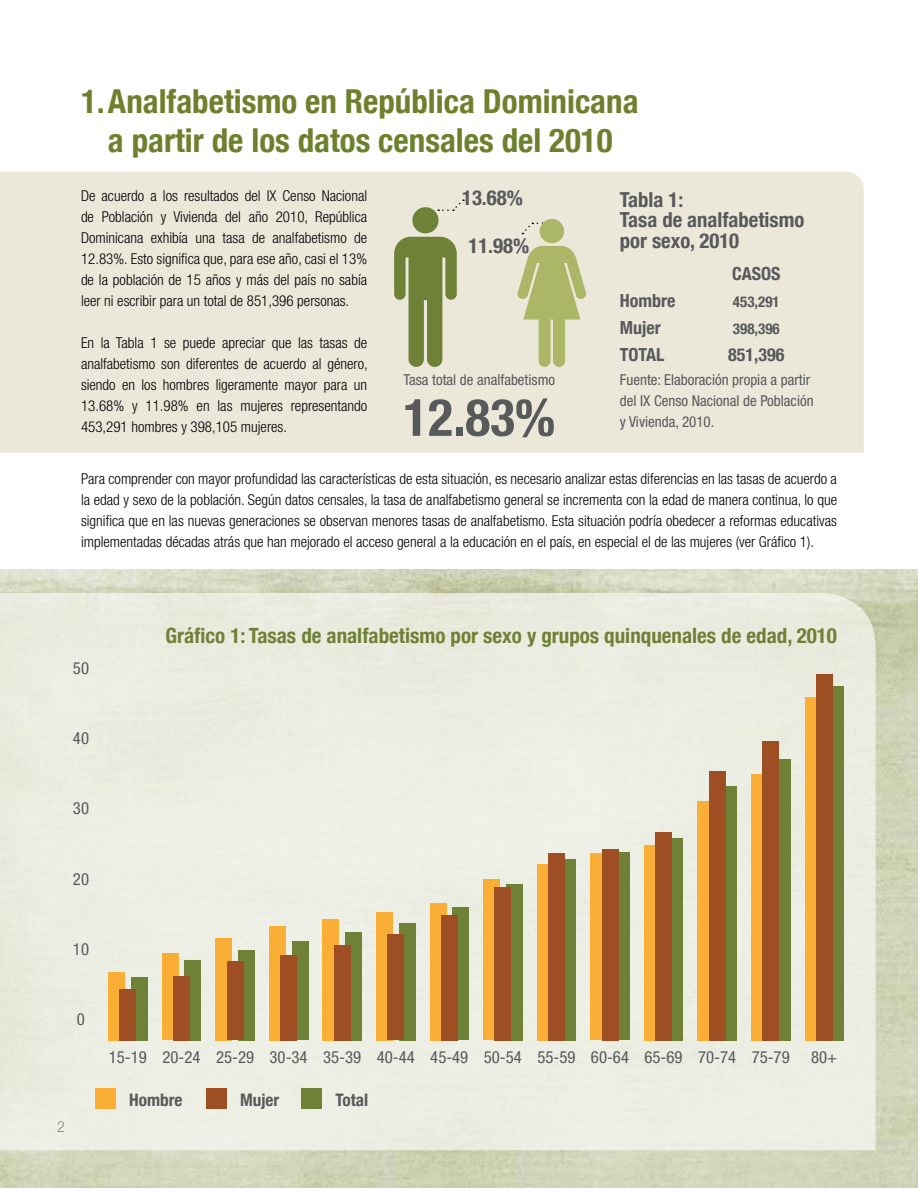
<style>
.page{position:relative;width:918px;height:1188px;background:#fff}
.page>*{position:absolute;margin:0;border:0;box-sizing:border-box;transform-origin:0 0}
.t1{font:700 condensed 51.6px "Helvetica Neue";color:#58595b}
.t2{font:700 condensed 33px/39.6px "Helvetica Neue";color:#6f802d;text-align:center}
.t3{font:700 condensed 21px "Helvetica Neue";color:#6f8136}
.t4{font:700 condensed 20.7px/20.7px "Helvetica Neue";color:#58595b}
.t5{font:700 condensed 18px "Helvetica Neue";color:#58595b}
.t6{font:700 condensed 17.25px "Helvetica Neue";color:#58595b}
.t7{font:condensed 16.8px "Helvetica Neue";color:#58595b}
.t8{font:300 condensed 15px/21px "Helvetica Neue";color:#000;text-align:justify}
.t9{font:condensed 15px/21px "Helvetica Neue";color:#58595b}
.t10{font:700 condensed 15px "Helvetica Neue";color:#58595b}
.t11{font:100 condensed 15px "Helvetica Neue";color:#58595b}
</style>
<div class="page">
<div style="left:0;top:593px;width:876px;height:557px;background:#ecede3"></div>
<div style="left:0;top:172px;width:864px;height:281px;background:#ebe8da"></div>
<div style="left:96px;top:1088px;width:20px;height:20px;background:#fbae36"></div>
<div style="left:206px;top:1088px;width:20px;height:20px;background:#9d4e23"></div>
<div style="left:302px;top:1088px;width:20px;height:20px;background:#6f8136"></div>
<svg style="left:522px;top:222px;width:22px;height:12px"></svg>
<svg style="left:438px;top:199px;width:26px;height:12px"></svg>
<div style="left:412px;top:207px;width:27px;height:26px;background:#6f8136;border-radius:50%"></div>
<svg style="left:394px;top:237px;width:63px;height:130px;background:#96a26a"></svg>
<div style="left:540px;top:219px;width:24px;height:24px;background:#abb766;border-radius:50%"></div>
<svg style="left:517px;top:245px;width:70px;height:122px;background:#c6cb97"></svg>
<div style="left:131px;top:977px;width:16px;height:63px;background:#6f8136"></div>
<div style="left:109px;top:972px;width:16px;height:68px;background:#fbae36"></div>
<div style="left:120px;top:989px;width:16px;height:51px;background:#9d4e23"></div>
<div style="left:185px;top:960px;width:16px;height:80px;background:#6f8136"></div>
<div style="left:162px;top:954px;width:16px;height:86px;background:#fbae36"></div>
<div style="left:173px;top:976px;width:17px;height:64px;background:#9d4e23"></div>
<div style="left:238px;top:950px;width:17px;height:90px;background:#6f8136"></div>
<div style="left:216px;top:938px;width:16px;height:102px;background:#fbae36"></div>
<div style="left:227px;top:962px;width:16px;height:78px;background:#9d4e23"></div>
<div style="left:292px;top:942px;width:16px;height:98px;background:#6f8136"></div>
<div style="left:269px;top:926px;width:16px;height:114px;background:#fbae36"></div>
<div style="left:281px;top:955px;width:16px;height:85px;background:#9d4e23"></div>
<div style="left:345px;top:932px;width:17px;height:108px;background:#6f8136"></div>
<div style="left:323px;top:919px;width:16px;height:121px;background:#fbae36"></div>
<div style="left:334px;top:945px;width:16px;height:95px;background:#9d4e23"></div>
<div style="left:399px;top:923px;width:16px;height:117px;background:#6f8136"></div>
<div style="left:376px;top:912px;width:17px;height:128px;background:#fbae36"></div>
<div style="left:388px;top:935px;width:16px;height:105px;background:#9d4e23"></div>
<div style="left:453px;top:908px;width:16px;height:132px;background:#6f8136"></div>
<div style="left:430px;top:903px;width:16px;height:137px;background:#fbae36"></div>
<div style="left:441px;top:915px;width:16px;height:125px;background:#9d4e23"></div>
<div style="left:506px;top:884px;width:16px;height:156px;background:#6f8136"></div>
<div style="left:484px;top:879px;width:16px;height:161px;background:#fbae36"></div>
<div style="left:495px;top:887px;width:16px;height:153px;background:#9d4e23"></div>
<div style="left:560px;top:859px;width:16px;height:181px;background:#6f8136"></div>
<div style="left:537px;top:864px;width:16px;height:176px;background:#fbae36"></div>
<div style="left:548px;top:853px;width:17px;height:187px;background:#9d4e23"></div>
<div style="left:613px;top:852px;width:17px;height:188px;background:#6f8136"></div>
<div style="left:591px;top:854px;width:16px;height:186px;background:#fbae36"></div>
<div style="left:602px;top:849px;width:16px;height:191px;background:#9d4e23"></div>
<div style="left:667px;top:838px;width:16px;height:202px;background:#6f8136"></div>
<div style="left:644px;top:845px;width:16px;height:195px;background:#fbae36"></div>
<div style="left:656px;top:832px;width:16px;height:208px;background:#9d4e23"></div>
<div style="left:720px;top:786px;width:17px;height:254px;background:#6f8136"></div>
<div style="left:698px;top:801px;width:16px;height:239px;background:#fbae36"></div>
<div style="left:709px;top:771px;width:16px;height:269px;background:#9d4e23"></div>
<div style="left:774px;top:759px;width:16px;height:281px;background:#6f8136"></div>
<div style="left:751px;top:774px;width:17px;height:266px;background:#fbae36"></div>
<div style="left:763px;top:741px;width:16px;height:299px;background:#9d4e23"></div>
<div style="left:828px;top:686px;width:16px;height:354px;background:#6f8136"></div>
<div style="left:805px;top:697px;width:16px;height:343px;background:#fbae36"></div>
<div style="left:816px;top:674px;width:16px;height:366px;background:#9d4e23"></div>
<h2 class="t2" style="left:81px;top:79px;width:559px">1.Analfabetismo en República Dominicana a partir de los datos censales del 2010</h2>
<p class="t8" style="left:81px;top:186px;width:288px">De acuerdo a los resultados del IX Censo Nacional de Población y Vivienda del año 2010, República Dominicana exhibía una tasa de analfabetismo de 12.83%. Esto significa que, para ese año, casi el 13% de la población de 15 años y más del país no sabía leer ni escribir para un total de 851,396 personas.</p>
<p class="t8" style="left:81px;top:333px;width:288px">En la Tabla 1 se puede apreciar que las tasas de analfabetismo son diferentes de acuerdo al género, siendo en los hombres ligeramente mayor para un 13.68% y 11.98% en las mujeres representando 453,291 hombres y 398,105 mujeres.</p>
<h3 class="t4" style="left:462px;top:186px;width:62px">13.68%</h3>
<h3 class="t4" style="left:468px;top:234px;width:62px">11.98%</h3>
<p class="t9" style="left:403px;top:370px;width:153px">Tasa total de analfabetismo</p>
<h1 class="t1" style="left:403px;top:375px;width:153px">12.83%</h1>
<h3 class="t4" style="left:620px;top:188px;width:186px">Tabla 1:<br>Tasa de analfabetismo por sexo, 2010</h3>
<p class="t5" style="left:732px;top:258px;width:50px">CASOS</p>
<p class="t5" style="left:620px;top:285px;width:57px">Hombre</p>
<p class="t10" style="left:733px;top:289px;width:48px">453,291</p>
<p class="t5" style="left:620px;top:312px;width:42px">Mujer</p>
<p class="t10" style="left:733px;top:316px;width:48px">398,396</p>
<p class="t5" style="left:620px;top:339px;width:46px">TOTAL</p>
<p class="t5" style="left:728px;top:339px;width:58px">851,396</p>
<p class="t9" style="left:620px;top:370px;width:195px">Fuente: Elaboración propia a partir del IX Censo Nacional de Población y Vivienda, 2010.</p>
<p class="t8" style="left:81px;top:468px;width:758px">Para comprender con mayor profundidad las características de esta situación, es necesario analizar estas diferencias en las tasas de acuerdo a la edad y sexo de la población. Según datos censales, la tasa de analfabetismo general se incrementa con la edad de manera continua, lo que significa que en las nuevas generaciones se observan menores tasas de analfabetismo. Esta situación podría obedecer a reformas educativas implementadas décadas atrás que han mejorado el acceso general a la educación en el país, en especial el de las mujeres (ver Gráfico 1).</p>
<p class="t7" style="left:73px;top:658px;width:18px">50</p>
<h3 class="t3" style="left:165px;top:618px;width:673px">Gráfico 1: Tasas de analfabetismo por sexo y grupos quinquenales de edad, 2010</h3>
<p class="t7" style="left:73px;top:728px;width:18px">40</p>
<p class="t7" style="left:73px;top:799px;width:18px">30</p>
<p class="t7" style="left:73px;top:869px;width:18px">20</p>
<p class="t7" style="left:73px;top:939px;width:18px">10</p>
<p class="t7" style="left:77px;top:1010px;width:10px">0</p>
<p class="t11" style="left:57px;top:1118px;width:9px">2</p>
<p class="t7" style="left:109px;top:1048px;width:682px">15-19 20-24 25-29 30-34 35-39 40-44 45-49 50-54 55-59 60-64 65-69 70-74 75-79</p>
<p class="t7" style="left:811px;top:1048px;width:28px">80+</p>
<p class="t6" style="left:129px;top:1086px;width:55px">Hombre</p>
<p class="t6" style="left:240px;top:1086px;width:41px">Mujer</p>
<p class="t6" style="left:336px;top:1086px;width:34px">Total</p>
</div>
